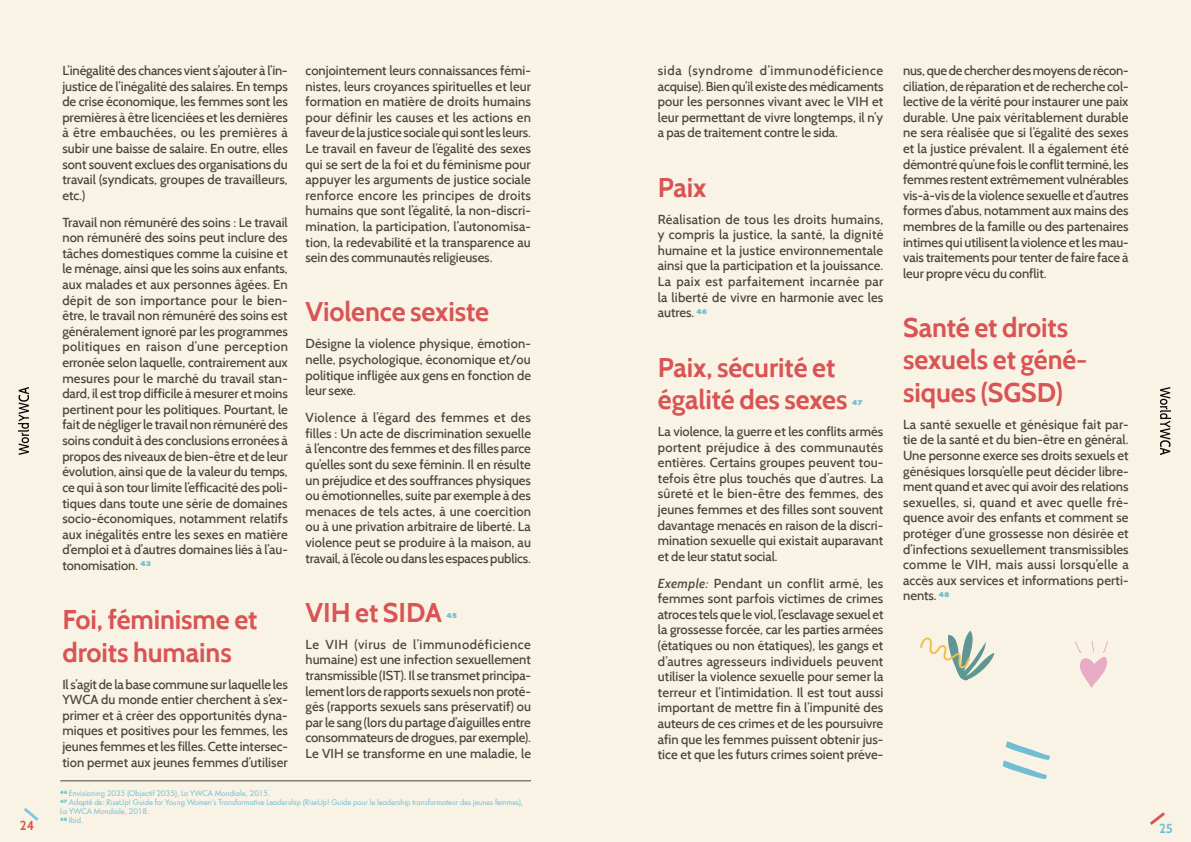
<style>
.page{position:relative;width:1191px;height:842px;background:#f9f3e5}
.page>*{position:absolute;margin:0;border:0;box-sizing:border-box;transform-origin:0 0}
.t1{font:700 27px/32.4px "Cabin";letter-spacing:-.005em;color:#d95454}
.t2{font:500 13px/15.6px "Cabin";color:#4a453f;text-align:justify}
.t3{font:700 13px "Cabin";color:#d95454}
.t4{font:700 13px "Cabin";color:#70bdd4}
.t5{font:7.5px/9px "Futura";letter-spacing:-.005em;color:#70bdd4}
.t6{font:800 6.4px "Futura";color:#70bdd4}
.s1{font-style:italic}
</style>
<div class="page">
<svg style="left:24px;top:808px;width:15px;height:13px"></svg>
<svg style="left:1150px;top:812px;width:15px;height:13px"></svg>
<img style="left:18px;top:388px;width:10px;height:66px">
<img style="left:1160px;top:388px;width:10px;height:66px">
<svg style="left:1002px;top:741px;width:48px;height:38px"></svg>
<hr style="left:60px;top:780px;width:471px;height:1px;background:#4a453f">
<svg style="left:1075px;top:641px;width:33px;height:47px"></svg>
<svg style="left:920px;top:631px;width:74px;height:50px"></svg>
<p class="t2" style="left:62px;top:62px;width:227px">L’inégalité des chances vient s’ajouter à l’in&shy;justice de l’inégalité des salaires. En temps de crise économique, les femmes sont les premières à être licenciées et les dernières à être embauchées, ou les premières à subir une baisse de salaire. En outre, elles sont souvent exclues des organisations du travail (syndicats, groupes de travailleurs, etc.)</p>
<p class="t2" style="left:62px;top:214px;width:227px">Travail non rémunéré des soins : Le travail non rémunéré des soins peut inclure des tâches domestiques comme la cuisine et le ménage, ainsi que les soins aux enfants, aux malades et aux personnes âgées. En dépit de son importance pour le bien&shy;être, le travail non rémunéré des soins est généralement ignoré par les programmes politiques en raison d’une perception erronée selon laquelle, contrairement aux mesures pour le marché du travail stan&shy;dard, il est trop difficile à mesurer et moins pertinent pour les politiques. Pourtant, le fait de négliger le travail non rémunéré des soins conduit à des conclusions erronées à propos des niveaux de bien-être et de leur évolution, ainsi que de la valeur du temps, ce qui à son tour limite l’efficacité des poli&shy;tiques dans toute une série de domaines socio-économiques, notamment relatifs aux inégalités entre les sexes en matière d’emploi et à d’autres domaines liés à l’au&shy;tonomisation. <sup>43</sup></p>
<h1 class="t1" style="left:62px;top:603px;width:197px">Foi, féminisme et droits humains</h1>
<p class="t2" style="left:62px;top:676px;width:227px">Il s’agit de la base commune sur laquelle les YWCA du monde entier cherchent à s’ex&shy;primer et à créer des opportunités dyna&shy;miques et positives pour les femmes, les jeunes femmes et les filles. Cette intersec&shy;tion permet aux jeunes femmes d’utiliser</p>
<p class="t2" style="left:305px;top:62px;width:227px">conjointement leurs connaissances fémi&shy;nistes, leurs croyances spirituelles et leur formation en matière de droits humains pour définir les causes et les actions en faveur de la justice sociale qui sont les leurs.<br>Le travail en faveur de l’égalité des sexes qui se sert de la foi et du féminisme pour appuyer les arguments de justice sociale renforce encore les principes de droits humains que sont l’égalité, la non-discri&shy;mination, la participation, l’autonomisa&shy;tion, la redevabilité et la transparence au sein des communautés religieuses.</p>
<h1 class="t1" style="left:305px;top:296px;width:185px">Violence sexiste</h1>
<p class="t2" style="left:305px;top:336px;width:227px">Désigne la violence physique, émotion&shy;nelle, psychologique, économique et/ou politique infligée aux gens en fonction de leur sexe.</p>
<p class="t2" style="left:305px;top:410px;width:227px">Violence à l’égard des femmes et des filles : Un acte de discrimination sexuelle à l’encontre des femmes et des filles parce qu’elles sont du sexe féminin. Il en résulte un préjudice et des souffrances physiques ou émotionnelles, suite par exemple à des menaces de tels actes, à une coercition ou à une privation arbitraire de liberté. La violence peut se produire à la maison, au travail, à l’école ou dans les espaces publics.</p>
<h1 class="t1" style="left:305px;top:596px;width:138px">VIH et SIDA</h1>
<p class="t6" style="left:446px;top:612px;width:12px">45</p>
<p class="t2" style="left:305px;top:636px;width:227px">Le VIH (virus de l’immunodéficience humaine) est une infection sexuellement transmissible (IST). Il se transmet principa&shy;lement lors de rapports sexuels non proté&shy;gés (rapports sexuels sans préservatif) ou par le sang (lors du partage d’aiguilles entre consommateurs de drogues, par exemple).<br>Le VIH se transforme en une maladie, le</p>
<p class="t2" style="left:658px;top:62px;width:227px">sida (syndrome d’immunodéficience acquise). Bien qu’il existe des médicaments pour les personnes vivant avec le VIH et leur permettant de vivre longtemps, il n’y a pas de traitement contre le sida.</p>
<h1 class="t1" style="left:658px;top:171px;width:50px">Paix</h1>
<p class="t2" style="left:658px;top:211px;width:227px">Réalisation de tous les droits humains, y compris la justice, la santé, la dignité humaine et la justice environnementale ainsi que la participation et la jouissance.<br>La paix est parfaitement incarnée par la liberté de vivre en harmonie avec les autres. <sup>46</sup></p>
<h1 class="t1" style="left:658px;top:351px;width:191px">Paix, sécurité et égalité des sexes</h1>
<p class="t6" style="left:852px;top:399px;width:12px">47</p>
<p class="t2" style="left:658px;top:423px;width:227px">La violence, la guerre et les conflits armés portent préjudice à des communautés entières. Certains groupes peuvent tou&shy;tefois être plus touchés que d’autres. La sûreté et le bien-être des femmes, des jeunes femmes et des filles sont souvent davantage menacés en raison de la discri&shy;mination sexuelle qui existait auparavant et de leur statut social.</p>
<p class="t2" style="left:658px;top:575px;width:227px"><span class="s1">Exemple:</span> Pendant un conflit armé, les femmes sont parfois victimes de crimes atroces tels que le viol, l’esclavage sexuel et la grossesse forcée, car les parties armées (étatiques ou non étatiques), les gangs et d’autres agresseurs individuels peuvent utiliser la violence sexuelle pour semer la terreur et l’intimidation. Il est tout aussi important de mettre fin à l’impunité des auteurs de ces crimes et de les poursuivre afin que les femmes puissent obtenir jus&shy;tice et que les futurs crimes soient préve-</p>
<p class="t2" style="left:903px;top:62px;width:227px">nus, que de chercher des moyens de récon&shy;ciliation, de réparation et de recherche col&shy;lective de la vérité pour instaurer une paix durable. Une paix véritablement durable ne sera réalisée que si l’égalité des sexes et la justice prévalent. Il a également été démontré qu’une fois le conflit terminé, les femmes restent extrêmement vulnérables vis-à-vis de la violence sexuelle et d’autres formes d’abus, notamment aux mains des membres de la famille ou des partenaires intimes qui utilisent la violence et les mau&shy;vais traitements pour tenter de faire face à leur propre vécu du conflit.</p>
<h1 class="t1" style="left:903px;top:311px;width:186px">Santé et droits sexuels et géné&shy;siques (SGSD)</h1>
<p class="t2" style="left:903px;top:416px;width:227px">La santé sexuelle et génésique fait par&shy;tie de la santé et du bien-être en général.<br>Une personne exerce ses droits sexuels et génésiques lorsqu’elle peut décider libre&shy;ment quand et avec qui avoir des relations sexuelles, si, quand et avec quelle fré&shy;quence avoir des enfants et comment se protéger d’une grossesse non désirée et d’infections sexuellement transmissibles comme le VIH, mais aussi lorsqu’elle a accès aux services et informations perti&shy;nents. <sup>48</sup></p>
<p class="t5" style="left:60px;top:789px;width:465px"><sup>46</sup> Envisioning 2035 (Objectif 2035), La YWCA Mondiale, 2015.<br><sup>47</sup> Adapté de: RiseUp! Guide for Young Women’s Transformative Leadership (RiseUp! Guide pour le leadership transformateur des jeunes femmes), La YWCA Mondiale, 2018.<br><sup>48</sup> Ibid.</p>
<p class="t3" style="left:20px;top:817px;width:16px">24</p>
<p class="t4" style="left:1159px;top:820px;width:15px">25</p>
</div>
